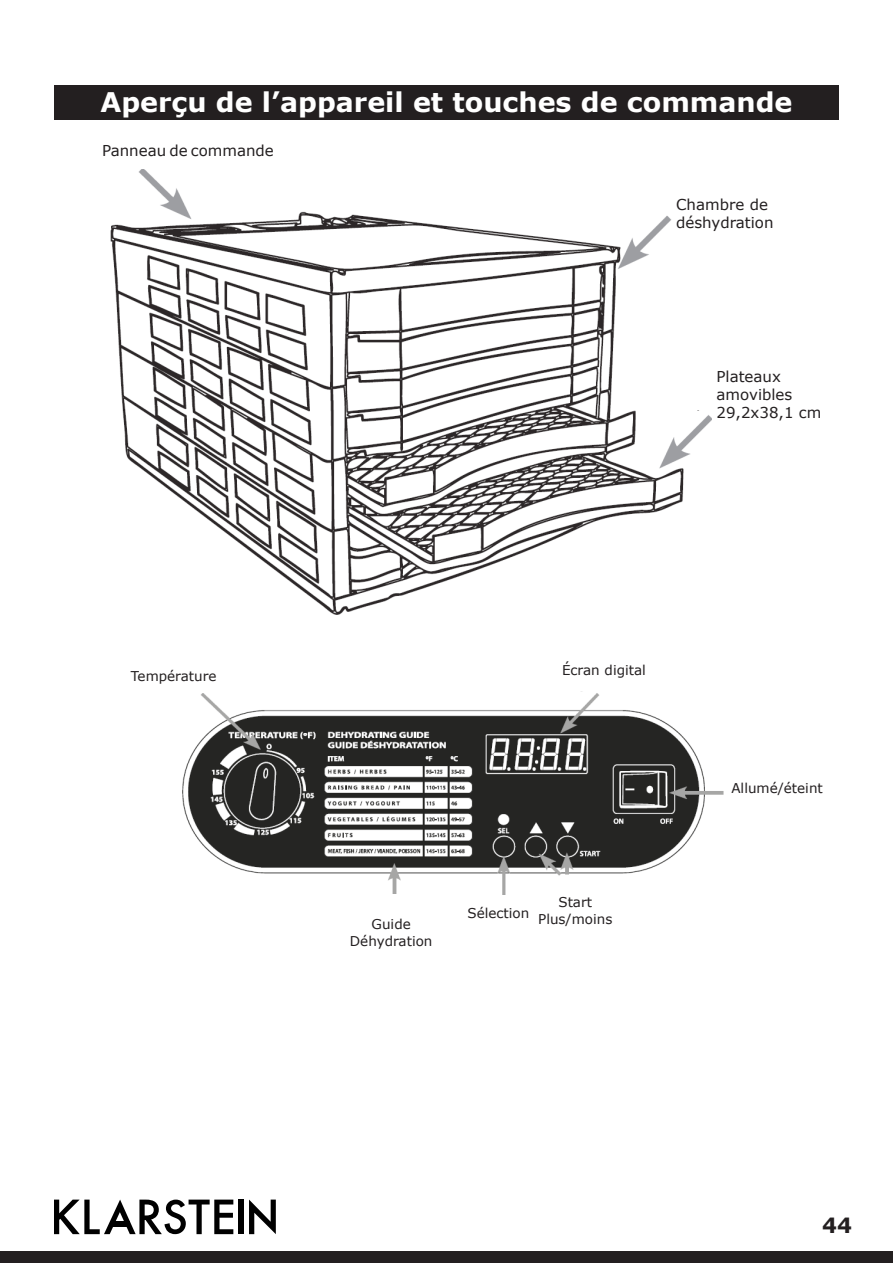
<style>
.page{position:relative;width:893px;height:1263px;background:#fff}
.page>*{position:absolute;margin:0;border:0;box-sizing:border-box;transform-origin:0 0}
.Super_Headline{font:700 27px "Verdana";color:#fff}
.t1{font:700 21px "Verdana";color:#231f20}
.Base_Text{font:15px/18px "Verdana";color:#231f20}
.Tabelle_klein{font:13.5px/16.2px "Verdana";color:#231f20;text-align:center}
.Bildbeschreibung{font:13.5px "Verdana";color:#231f20}
</style>
<div class="page">
<div style="left:54px;top:85px;width:785px;height:34px;background:#231f20"></div>
<img style="left:110px;top:169px;width:602px;height:446px">
<div style="left:672px;top:180px;width:133px;height:75px;background:#fff"></div>
<img style="left:182px;top:691px;width:542px;height:204px">
<div style="left:652px;top:326px;width:60px;height:84px;background:#fff"></div>
<div style="left:0;top:1251px;width:893px;height:12px;background:#231f20"></div>
<div style="left:239px;top:1199px;width:5px;height:35px;background:#000"></div>
<svg style="left:54px;top:1199px;width:179px;height:35px"></svg>
<div style="left:110px;top:1221px;width:19px;height:6px;background:#000"></div>
<svg style="left:249px;top:1199px;width:27px;height:35px"></svg>
<div style="left:126px;top:658px;width:149px;height:35px;background:#fff"></div>
<div style="left:517px;top:877px;width:116px;height:67px;background:#fff"></div>
<p class="Super_Headline" style="left:100px;top:83px;width:694px">Aperçu de l’appareil et touches de commande</p>
<p class="Base_Text" style="left:102px;top:141px;width:173px">Panneau de commande</p>
<p class="Base_Text" style="left:676px;top:195px;width:99px">Chambre de déshydration</p>
<p class="Tabelle_klein" style="left:131px;top:667px;width:87px">Température</p>
<p class="Base_Text" style="left:716px;top:367px;width:77px">Plateaux amovibles</p>
<p class="Base_Text" style="left:716px;top:403px;width:106px">29,2x38,1 cm</p>
<p class="Tabelle_klein" style="left:562px;top:662px;width:85px">Écran digital</p>
<p class="Tabelle_klein" style="left:350px;top:916px;width:84px">Guide<br>Déhydration</p>
<p class="Tabelle_klein" style="left:467px;top:904px;width:63px">Sélection</p>
<p class="Bildbeschreibung" style="left:558px;top:893px;width:35px">Start</p>
<p class="Bildbeschreibung" style="left:538px;top:909px;width:76px">Plus/moins</p>
<p class="Tabelle_klein" style="left:731px;top:780px;width:93px">Allumé/éteint</p>
<h2 class="t1" style="left:822px;top:1211px;width:31px">44</h2>
</div>
